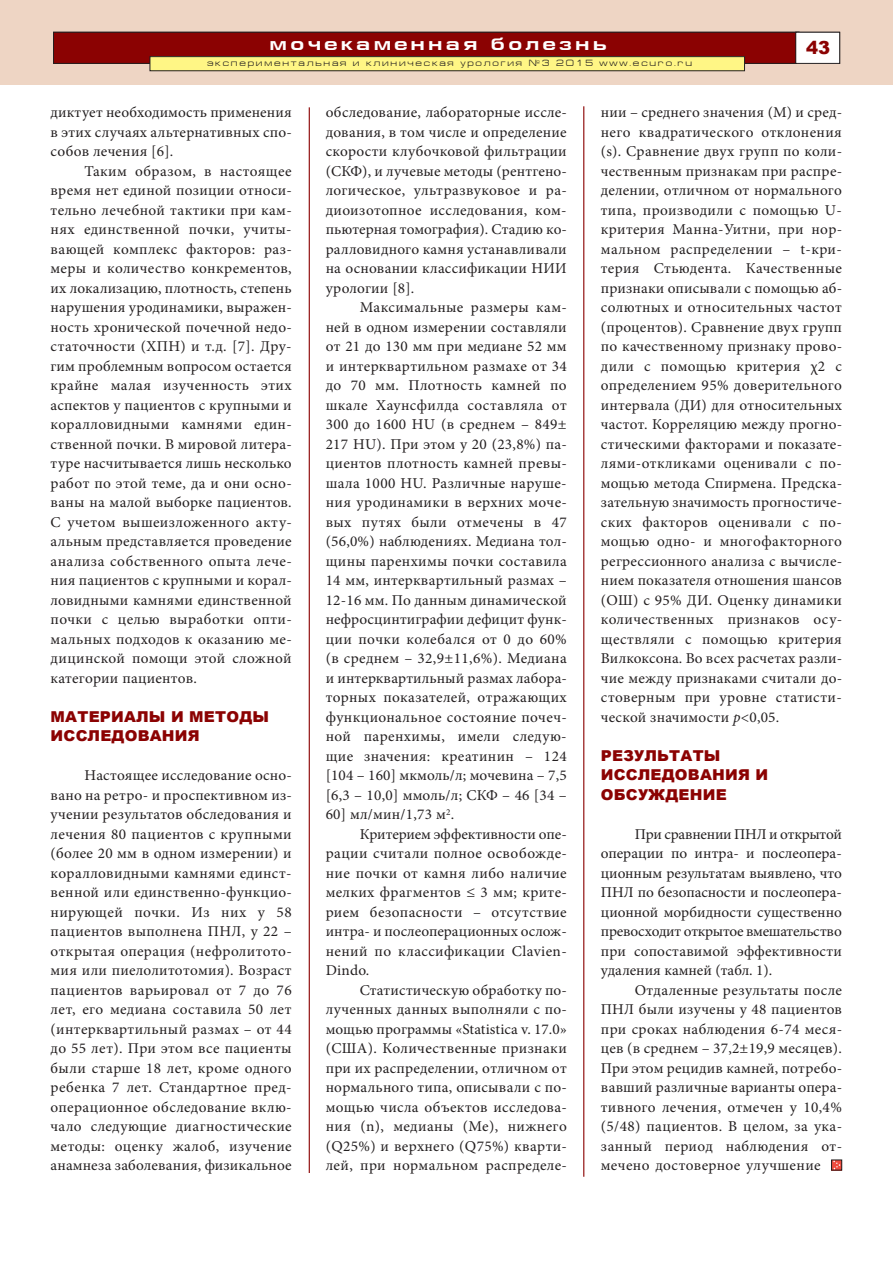
<style>
.page{position:relative;width:893px;height:1263px;background:#fff}
.page>*{position:absolute;margin:0;border:0;box-sizing:border-box;transform-origin:0 0}
.t1{font:700 18px "Europe Ext";letter-spacing:.2em;color:#fff}
.t2{font:900 18px "Arial";color:#8b0202}
.t3{font:15px/19.5px "Minion Pro";letter-spacing:.015em;color:#231f20;text-align:justify}
.t4{font:900 15px/19.5px "Arial";letter-spacing:.015em;color:#8b0202}
.t5{font:9px "Europe Ext";letter-spacing:.2em;color:#231f20}
.s1{font-style:italic}
</style>
<div class="page">
<div style="left:0;top:0;width:893px;height:85px;background:#eed5c4"></div>
<hr style="left:309px;top:107px;width:1px;height:1066px;background:#8b0202">
<hr style="left:583px;top:106px;width:1px;height:1071px;background:#8b0202">
<div style="left:831px;top:1160px;width:11px;height:10px;border:1px solid #231f20"></div>
<svg style="left:832px;top:1159px;width:9px;height:11px"></svg>
<div style="left:54px;top:32px;width:745px;height:31px;background:#8b0202"></div>
<div style="left:53px;top:32px;width:746px;height:32px;border:1px solid #231f20"></div>
<div style="left:796px;top:32px;width:44px;height:31px;background:#fff"></div>
<div style="left:795px;top:32px;width:45px;height:32px;border:1px solid #231f20"></div>
<div style="left:150px;top:57px;width:594px;height:14px;background:#fff685"></div>
<div style="left:150px;top:56px;width:595px;height:15px;border:1px solid #231f20"></div>
<p class="t1" style="left:269px;top:37px;width:339px">мочекаменная болезнь</p>
<p class="t5" style="left:207px;top:60px;width:486px">экспериментальная и клиническая урология №3 2015 www.ecuro.ru</p>
<p class="t1" style="left:320px;top:37px;width:256px">недержание мочи</p>
<p class="t5" style="left:542px;top:60px;width:9px">1</p>
<p class="t2" style="left:806px;top:34px;width:26px">43</p>
<p class="t2" style="left:812px;top:34px;width:14px">9</p>
<p class="t3" style="left:51px;top:104px;width:243px">диктует необходимость применения в этих случаях альтернативных спо&shy;собов лечения [6].</p>
<p class="t3" style="left:51px;top:162px;width:243px;text-indent:34px">Таким образом, в настоящее время нет единой позиции относи&shy;тельно лечебной тактики при кам&shy;нях единственной почки, учиты&shy;вающей комплекс факторов: раз&shy;меры и количество конкрементов, их локализацию, плотность, степень нарушения уродинамики, выражен&shy;ность хронической почечной недо&shy;статочности (ХПН) и т.д. [7]. Дру&shy;гим проблемным вопросом остается крайне малая изученность этих аспектов у пациентов с крупными и коралловидными камнями един&shy;ственной почки. В мировой литера&shy;туре насчитывается лишь несколько работ по этой теме, да и они осно&shy;ваны на малой выборке пациентов.<br>С учетом вышеизложенного акту&shy;альным представляется проведение анализа собственного опыта лече&shy;ния пациентов с крупными и корал&shy;ловидными камнями единственной почки с целью выработки опти&shy;мальных подходов к оказанию ме&shy;дицинской помощи этой сложной категории пациентов.</p>
<p class="t4" style="left:51px;top:706px;width:220px">МАТЕРИАЛЫ И МЕТОДЫ<br>ИССЛЕДОВАНИЯ</p>
<p class="t3" style="left:51px;top:767px;width:243px;text-indent:34px">Настоящее исследование осно&shy;вано на ретро- и проспективном из&shy;учении результатов обследования и лечения 80 пациентов с крупными (более 20 мм в одном измерении) и коралловидными камнями единст&shy;венной или единственно-функцио&shy;нирующей почки. Из них у 58 пациентов выполнена ПНЛ, у 22 – открытая операция (нефролитото&shy;мия или пиелолитотомия). Возраст пациентов варьировал от 7 до 76 лет, его медиана составила 50 лет (интерквартильный размах – от 44 до 55 лет). При этом все пациенты были старше 18 лет, кроме одного ребенка 7 лет. Стандартное пред&shy;операционное обследование вклю&shy;чало следующие диагностические методы: оценку жалоб, изучение анамнеза заболевания, физикальное</p>
<p class="t3" style="left:326px;top:104px;width:243px">обследование, лабораторные иссле&shy;дования, в том числе и определение скорости клубочковой фильтрации (СКФ), и лучевые методы (рентгено&shy;логическое, ультразвуковое и ра&shy;диоизотопное исследования, ком&shy;пьютерная томография). Стадию ко&shy;ралловидного камня устанавливали на основании классификации НИИ урологии [8].</p>
<p class="t3" style="left:326px;top:299px;width:243px;text-indent:34px">Максимальные размеры кам&shy;ней в одном измерении составляли от 21 до 130 мм при медиане 52 мм и интерквартильном размахе от 34 до 70 мм. Плотность камней по шкале Хаунсфилда составляла от 300 до 1600 HU (в среднем – 849± 217 HU). При этом у 20 (23,8%) па&shy;циентов плотность камней превы&shy;шала 1000 HU. Различные наруше&shy;ния уродинамики в верхних моче&shy;вых путях были отмечены в 47 (56,0%) наблюдениях. Медиана тол&shy;щины паренхимы почки составила 14 мм, интерквартильный размах – 12-16 мм. По данным динамической нефросцинтиграфии дефицит функ&shy;ции почки колебался от 0 до 60% (в среднем – 32,9±11,6%). Медиана и интерквартильный размах лабора&shy;торных показателей, отражающих функциональное состояние почеч&shy;ной паренхимы, имели следую&shy;щие значения: креатинин – 124 [104 – 160] мкмоль/л; мочевина – 7,5 [6,3 – 10,0] ммоль/л; СКФ – 46 [34 – 60] мл/мин/1,73 м<sup>2</sup>.</p>
<p class="t3" style="left:326px;top:825px;width:243px;text-indent:34px">Критерием эффективности опе&shy;рации считали полное освобожде&shy;ние почки от камня либо наличие мелких фрагментов ≤ 3 мм; крите&shy;рием безопасности – отсутствие интра- и послеоперационных ослож&shy;нений по классификации Clavien-Dindo.</p>
<p class="t3" style="left:326px;top:981px;width:243px;text-indent:34px">Статистическую обработку по&shy;лученных данных выполняли с по&shy;мощью программы «Statistica v. 17.0» (США). Количественные признаки при их распределении, отличном от нормального типа, описывали с по&shy;мощью числа объектов исследова&shy;ния (n), медианы (Me), нижнего (Q25%) и верхнего (Q75%) кварти&shy;лей, при нормальном распределе-</p>
<p class="t3" style="left:601px;top:104px;width:243px">нии – среднего значения (M) и сред&shy;него квадратического отклонения (s). Сравнение двух групп по коли&shy;чественным признакам при распре&shy;делении, отличном от нормального типа, производили с помощью U&shy;критерия Манна-Уитни, при нор&shy;мальном распределении – t-кри&shy;терия Стьюдента. Качественные признаки описывали с помощью аб&shy;солютных и относительных частот (процентов). Сравнение двух групп по качественному признаку прово&shy;дили с помощью критерия χ2 с определением 95% доверительного интервала (ДИ) для относительных частот. Корреляцию между прогно&shy;стическими факторами и показате&shy;лями-откликами оценивали с по&shy;мощью метода Спирмена. Предска&shy;зательную значимость прогностиче&shy;ских факторов оценивали с по&shy;мощью одно- и многофакторного регрессионного анализа с вычисле&shy;нием показателя отношения шансов (ОШ) с 95% ДИ. Оценку динамики количественных признаков осу&shy;ществляли с помощью критерия Вилкоксона. Во всех расчетах разли&shy;чие между признаками считали до&shy;стоверным при уровне статисти&shy;ческой значимости <span class="s1">p</span>&lt;0,05.</p>
<p class="t4" style="left:601px;top:745px;width:169px">РЕЗУЛЬТАТЫ<br>ИССЛЕДОВАНИЯ И<br>ОБСУЖДЕНИЕ</p>
<p class="t3" style="left:601px;top:825px;width:243px;text-indent:34px">При сравнении ПНЛ и открытой операции по интра- и послеопера&shy;ционным результатам выявлено, что ПНЛ по безопасности и послеопера&shy;ционной морбидности существенно превосходит открытое вмешательство при сопоставимой эффективности удаления камней (табл. 1).</p>
<p class="t3" style="left:601px;top:981px;width:243px;text-indent:34px">Отдаленные результаты после ПНЛ были изучены у 48 пациентов при сроках наблюдения 6-74 меся&shy;цев (в среднем – 37,2±19,9 месяцев).<br>При этом рецидив камней, потребо&shy;вавший различные варианты опера&shy;тивного лечения, отмечен у 10,4% (5/48) пациентов. В целом, за ука&shy;занный период наблюдения от&shy;мечено достоверное улучшение</p>
</div>
